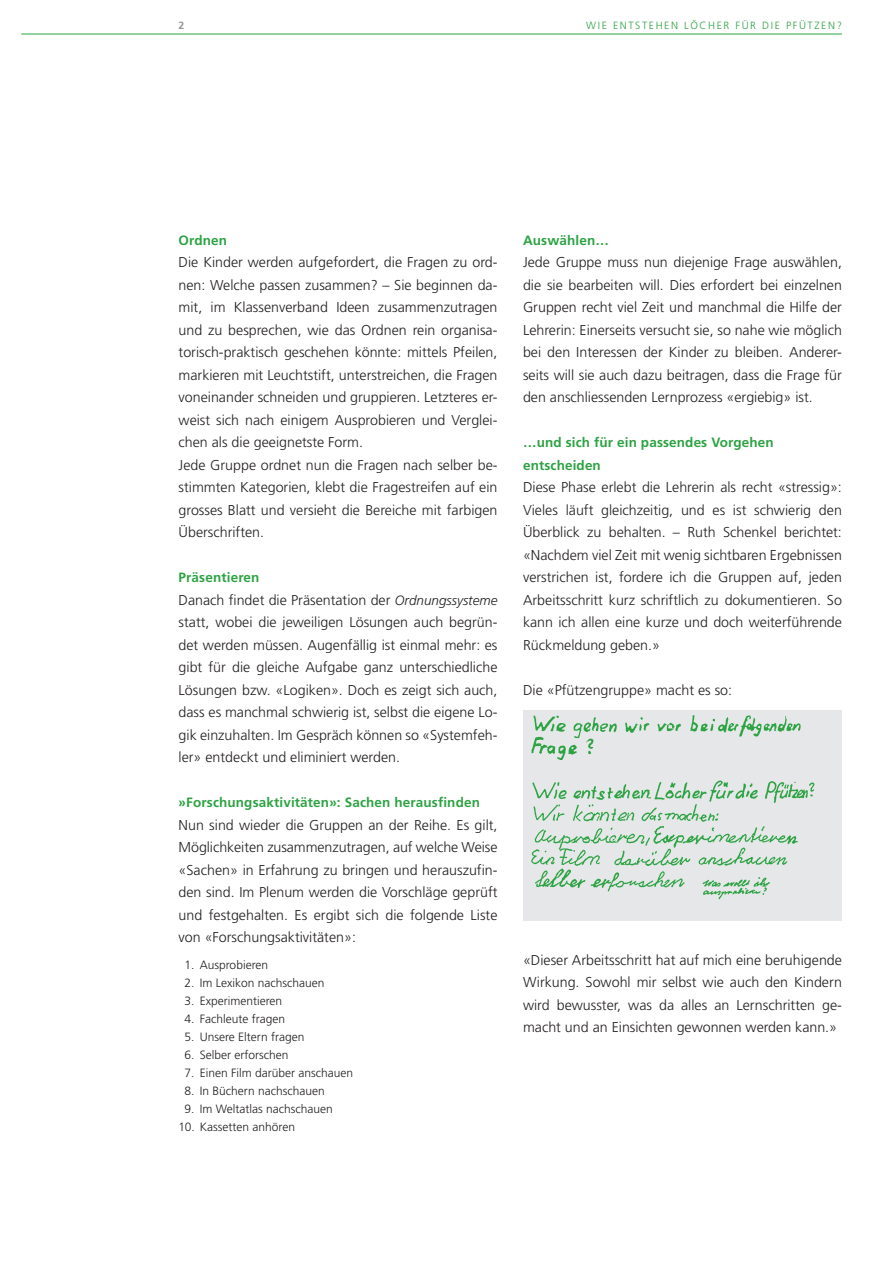
<style>
.page{position:relative;width:893px;height:1263px;background:#fff}
.page>*{position:absolute;margin:0;border:0;box-sizing:border-box;transform-origin:0 0}
.t1{font:300 14.25px/22.5px "Frutiger LT Std";color:#231f20;text-align:justify}
.t2{font:700 13.5px/22.5px "Frutiger LT Std";letter-spacing:.01em;color:#2da343}
.t3{font:300 12px "Frutiger LT Std";color:#231f20}
.t4{font:300 10.5px "Frutiger LT Std";letter-spacing:.15em;color:#2da343}
.t5{font:700 10.5px "Frutiger LT Std";color:#939598}
.s1{font-style:italic;font-size:13.5px}
</style>
<div class="page">
<hr style="left:21px;top:34px;width:821px;height:1px;background:#2da343">
<div style="left:523px;top:710px;width:319px;height:211px;background:#e6e7e9"></div>
<img style="left:531px;top:715px;width:284px;height:185px">
<p class="t5" style="left:179px;top:19px;width:7px">2</p>
<p class="t4" style="left:586px;top:20px;width:257px">WIE ENTSTEHEN LÖCHER FÜR DIE PFÜTZEN?</p>
<p class="t2" style="left:179px;top:229px;width:50px">Ordnen</p>
<p class="t1" style="left:179px;top:251px;width:320px;text-align:left">Die Kinder werden aufgefordert, die Fragen zu ord&shy;nen: Welche passen zusammen? – Sie beginnen da&shy;mit, im Klassenverband Ideen zusammenzutragen und zu besprechen, wie das Ordnen rein organisa&shy;torisch-praktisch geschehen könnte: mittels Pfeilen, markieren mit Leuchtstift, unterstreichen, die Fragen voneinander schneiden und gruppieren. Letzteres er&shy;weist sich nach einigem Ausprobieren und Verglei&shy;chen als die geeignetste Form.<br>Jede Gruppe ordnet nun die Fragen nach selber be&shy;stimmten Kategorien, klebt die Fragestreifen auf ein grosses Blatt und versieht die Bereiche mit farbigen Überschriften.</p>
<p class="t2" style="left:179px;top:566px;width:82px">Präsentieren</p>
<p class="t1" style="left:179px;top:589px;width:320px">Danach findet die Präsentation der <span class="s1">Ordnungssysteme </span>statt, wobei die jeweiligen Lösungen auch begrün&shy;det werden müssen. Augenfällig ist einmal mehr: es gibt für die gleiche Aufgabe ganz unterschiedliche Lösungen bzw. «Logiken». Doch es zeigt sich auch, dass es manchmal schwierig ist, selbst die eigene Lo&shy;gik einzuhalten. Im Gespräch können so «Systemfeh&shy;ler» entdeckt und eliminiert werden.</p>
<p class="t2" style="left:179px;top:791px;width:303px">»Forschungsaktivitäten»: Sachen herausfinden</p>
<p class="t1" style="left:179px;top:814px;width:320px">Nun sind wieder die Gruppen an der Reihe. Es gilt, Möglichkeiten zusammenzutragen, auf welche Weise «Sachen» in Erfahrung zu bringen und herauszufin&shy;den sind. Im Plenum werden die Vorschläge geprüft und festgehalten. Es ergibt sich die folgende Liste von «Forschungsaktivitäten»:</p>
<p class="t3" style="left:185px;top:958px;width:85px">1. Ausprobieren</p>
<p class="t3" style="left:185px;top:976px;width:141px">2. Im Lexikon nachschauen</p>
<p class="t3" style="left:185px;top:994px;width:99px">3. Experimentieren</p>
<p class="t3" style="left:185px;top:1012px;width:102px">4. Fachleute fragen</p>
<p class="t3" style="left:185px;top:1030px;width:121px">5. Unsere Eltern fragen</p>
<p class="t3" style="left:185px;top:1048px;width:105px">6. Selber erforschen</p>
<p class="t3" style="left:185px;top:1066px;width:170px">7. Einen Film darüber anschauen</p>
<p class="t3" style="left:185px;top:1084px;width:142px">8. In Büchern nachschauen</p>
<p class="t3" style="left:185px;top:1102px;width:150px">9. Im Weltatlas nachschauen</p>
<p class="t3" style="left:179px;top:1120px;width:118px">10. Kassetten anhören</p>
<p class="t2" style="left:523px;top:229px;width:87px">Auswählen…</p>
<p class="t1" style="left:523px;top:251px;width:320px">Jede Gruppe muss nun diejenige Frage auswählen, die sie bearbeiten will. Dies erfordert bei einzelnen Gruppen recht viel Zeit und manchmal die Hilfe der Lehrerin: Einerseits versucht sie, so nahe wie möglich bei den Interessen der Kinder zu bleiben. Anderer&shy;seits will sie auch dazu beitragen, dass die Frage für den anschliessenden Lernprozess «ergiebig» ist.</p>
<p class="t2" style="left:523px;top:431px;width:252px">…und sich für ein passendes Vorgehen entscheiden</p>
<p class="t1" style="left:523px;top:476px;width:320px">Diese Phase erlebt die Lehrerin als recht «stressig»:<br>Vieles läuft gleichzeitig, und es ist schwierig den Überblick zu behalten. – Ruth Schenkel berichtet: «Nachdem viel Zeit mit wenig sichtbaren Ergebnissen verstrichen ist, fordere ich die Gruppen auf, jeden Arbeitsschritt kurz schriftlich zu dokumentieren. So kann ich allen eine kurze und doch weiterführende Rückmeldung geben.»</p>
<p class="t1" style="left:523px;top:679px;width:211px">Die «Pfützengruppe» macht es so:</p>
<p class="t1" style="left:523px;top:949px;width:320px">«Dieser Arbeitsschritt hat auf mich eine beruhigende Wirkung. Sowohl mir selbst wie auch den Kindern wird bewusster, was da alles an Lernschritten ge&shy;macht und an Einsichten gewonnen werden kann.»</p>
</div>
